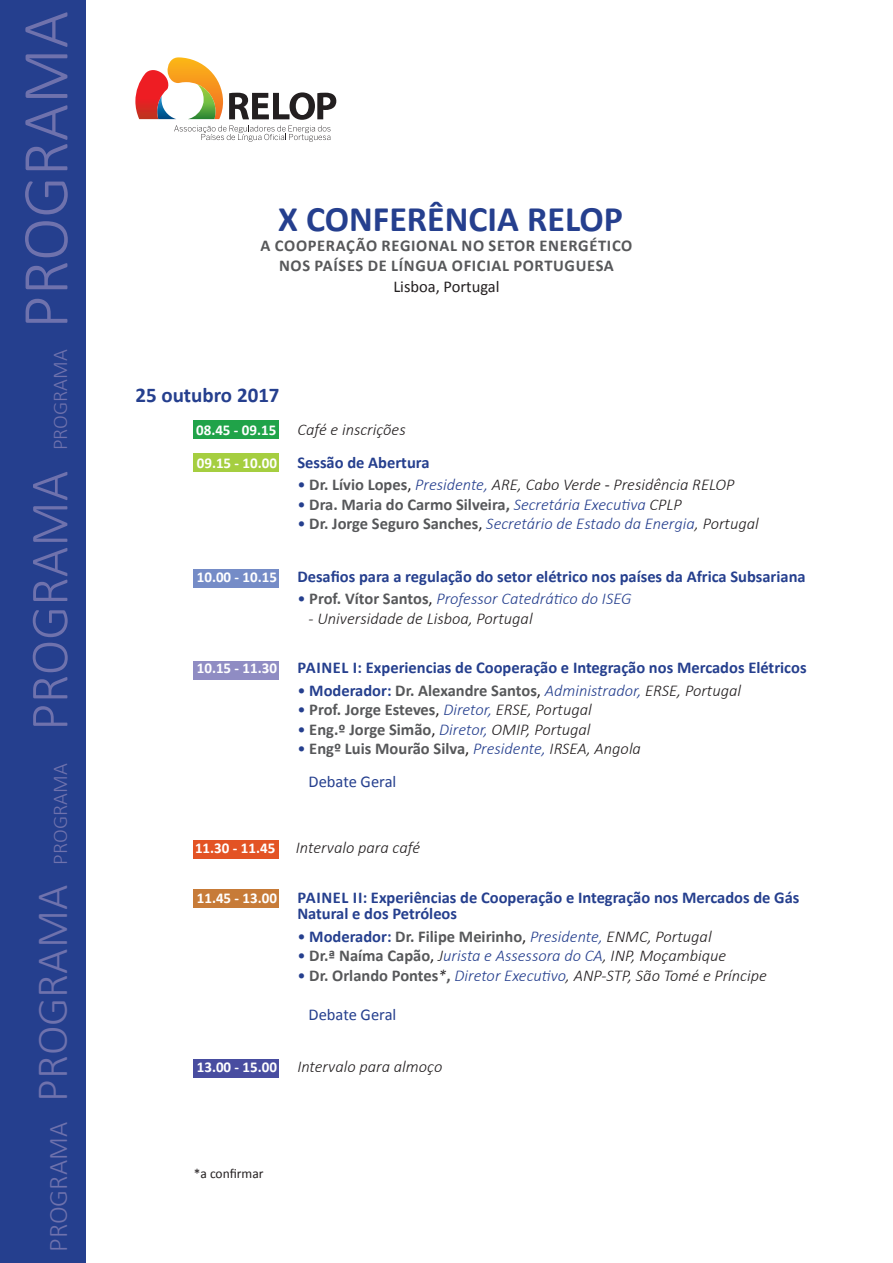
<style>
.page{position:relative;width:893px;height:1263px;background:#fff}
.page>*{position:absolute;margin:0;border:0;box-sizing:border-box;transform-origin:0 0}
.t1{font:300 66px "Calibri";color:#6f72ad}
.t2{font:300 54px "Calibri";color:#6f72ad}
.t3{font:700 36px "Calibri";color:#253f8e}
.t4{font:300 27px "Calibri";color:#6f72ad}
.t5{font:700 21px "Calibri";color:#253f8e}
.t6{font:300 21px "Calibri";color:#6f72ad}
.t7{font:700 16.5px "Calibri";color:#57585a}
.t8{font:700 16.5px/16.5px "Calibri";color:#253f8e}
.t9{font:italic 300 16.5px "Calibri";color:#231f20}
.t10{font:italic 300 16.5px "Calibri";color:#253f8e}
.t11{font:700 16.5px "Calibri";letter-spacing:.04em;color:#57585a}
.t12{font:16.5px "Calibri";color:#253f8e}
.t13{font:16.5px "Calibri";color:#231f20}
.t14{font:700 15px "Calibri";color:#fff}
.t15{font:13.5px "Calibri";color:#231f20}
.s1{font-size:45px}
.s2{font-size:21px}
.s3{font-size:15px;color:#fff}
.s4{font-weight:400;font-style:normal;color:#253f8e}
.s5{font-weight:700;font-style:normal;color:#57585a}
.s6{font-weight:400;font-style:normal}
.s7{color:#253f8e}
.s8{font-weight:400;color:#253f8e}
.s9{font-weight:300;font-style:italic;color:#253f8e}
.s10{font-weight:300;font-style:italic;color:#231f20}
.s11{font-weight:400;font-style:normal;color:#231f20}
.s12{color:#231f20}
.s13{font-weight:400;color:#231f20}
.s14{font-weight:700;font-style:normal;font-size:15px;color:#fff}
</style>
<div class="page">
<div style="left:0;top:0;width:85px;height:1263px;background:#253f8e"></div>
<svg style="left:135px;top:57px;width:201px;height:85px"></svg>
<div style="left:194px;top:420px;width:85px;height:19px;background:#20a349"></div>
<div style="left:194px;top:453px;width:85px;height:19px;background:#a5ce40"></div>
<div style="left:194px;top:569px;width:85px;height:19px;background:#758cc7"></div>
<div style="left:193px;top:661px;width:85px;height:19px;background:#8f8cc3"></div>
<div style="left:194px;top:840px;width:85px;height:19px;background:#e35324"></div>
<div style="left:193px;top:889px;width:85px;height:19px;background:#c77b38"></div>
<div style="left:193px;top:1059px;width:85px;height:19px;background:#484da0"></div>
<p class="t1" style="left:4px;top:329px;width:319px;rotate:-90deg">PROGRAMA</p>
<p class="t6" style="left:47px;top:450px;width:103px;rotate:-90deg">PROGRAMA</p>
<p class="t2" style="left:16px;top:731px;width:261px;rotate:-90deg">PROGRAMA</p>
<p class="t4" style="left:42px;top:1252px;width:490px;rotate:-90deg">PROGRAMA <span class="s1">PROGRAMA</span> <span class="s2">PROGRAMA</span></p>
<p class="t3" style="left:278px;top:196px;width:346px">X CONFERÊNCIA RELOP</p>
<p class="t11" style="left:261px;top:235px;width:373px">A COOPERAÇÃO REGIONAL NO SETOR ENERGÉTICO</p>
<p class="t11" style="left:279px;top:255px;width:336px">NOS PAÍSES DE LÍNGUA OFICIAL PORTUGUESA</p>
<p class="t13" style="left:393px;top:276px;width:108px">Lisboa, Portugal</p>
<p class="t5" style="left:135px;top:381px;width:146px">25 outubro 2017</p>
<p class="t14" style="left:196px;top:420px;width:82px">08.45 - 09.15</p>
<p class="t9" style="left:297px;top:419px;width:110px">Café e inscrições</p>
<p class="t8" style="left:197px;top:454px;width:234px"><span class="s3">09.15 - 10.00</span> Sessão de Abertura</p>
<p class="t9" style="left:297px;top:474px;width:439px"><span class="s4">•</span> <span class="s5">Dr. Lívio Lopes</span><span class="s6">,</span> <span class="s7">Presidente,</span> ARE, Cabo Verde <span class="s6">-</span> Presidência RELOP</p>
<p class="t7" style="left:297px;top:494px;width:386px"><span class="s8">•</span> Dra. Maria do Carmo Silveira, <span class="s9">Secretária Executiva</span> <span class="s10">CPLP</span></p>
<p class="t10" style="left:297px;top:513px;width:463px"><span class="s6">•</span> <span class="s5">Dr. Jorge Seguro Sanches</span><span class="s11">,</span> Secretário de Estado da Energia<span class="s12">, Portugal</span></p>
<p class="t8" style="left:197px;top:568px;width:610px"><span class="s3">10.00 - 10.15</span> Desafios para a regulação do setor elétrico nos países da Africa Subsariana</p>
<p class="t10" style="left:297px;top:588px;width:336px"><span class="s6">•</span> <span class="s5">Prof. Vítor Santos</span><span class="s11">,</span> Professor Catedrático do ISEG</p>
<p class="t9" style="left:309px;top:608px;width:226px">- Universidade de Lisboa, Portugal</p>
<p class="t8" style="left:197px;top:659px;width:611px"><span class="s3">10.15 - 11.30</span> PAINEL I: Experiencias de Cooperação e Integração nos Mercados Elétricos</p>
<p class="t7" style="left:297px;top:680px;width:445px"><span class="s8">•</span> <span class="s7">Moderador:</span> Dr. Alexandre Santos<span class="s13">,</span> <span class="s9">Administrador,</span> <span class="s10">ERSE, Portugal</span></p>
<p class="t7" style="left:297px;top:699px;width:296px"><span class="s8">•</span> Prof. Jorge Esteves<span class="s13">,</span> <span class="s9">Diretor,</span> <span class="s10">ERSE, Portugal</span></p>
<p class="t7" style="left:297px;top:719px;width:295px"><span class="s8">•</span> Eng.º Jorge Simão<span class="s13">,</span> <span class="s9">Diretor,</span> <span class="s10">OMIP, Portugal</span></p>
<p class="t7" style="left:297px;top:738px;width:345px"><span class="s8">•</span> Engº Luis Mourão Silva<span class="s13">,</span> <span class="s9">Presidente,</span> <span class="s10">IRSEA, Angola</span></p>
<p class="t12" style="left:309px;top:771px;width:89px">Debate Geral</p>
<p class="t14" style="left:195px;top:839px;width:82px">11.30 - 11.45</p>
<p class="t9" style="left:296px;top:837px;width:126px">Intervalo para café</p>
<p class="t8" style="left:297px;top:889px;width:504px;text-indent:-101px"><span class="s3">11.45 - 13.00</span> PAINEL II: Experiências de Cooperação e Integração nos Mercados de Gás<br>Natural e dos Petróleos</p>
<p class="t7" style="left:297px;top:926px;width:416px"><span class="s8">•</span> <span class="s7">Moderador:</span> Dr. Filipe Meirinho<span class="s13">,</span> <span class="s9">Presidente,</span> <span class="s10">ENMC, Portugal</span></p>
<p class="t10" style="left:297px;top:945px;width:430px"><span class="s6">•</span> <span class="s5">Dr.ª Naíma Capão</span><span class="s11">,</span> <span class="s12">J</span>urista e Assessora do CA<span class="s12">, INP, Moçambique</span></p>
<p class="t9" style="left:297px;top:965px;width:471px"><span class="s4">•</span> <span class="s5">Dr. Orlando Pontes</span>*<span class="s5">,</span> <span class="s7">Diretor Executivo</span>, ANP-STP, São Tomé e Príncipe</p>
<p class="t12" style="left:309px;top:1004px;width:89px">Debate Geral</p>
<p class="t9" style="left:197px;top:1056px;width:247px"><span class="s14">13.00 - 15.00</span> Intervalo para almoço</p>
<p class="t15" style="left:194px;top:1165px;width:71px">*a confirmar</p>
</div>
